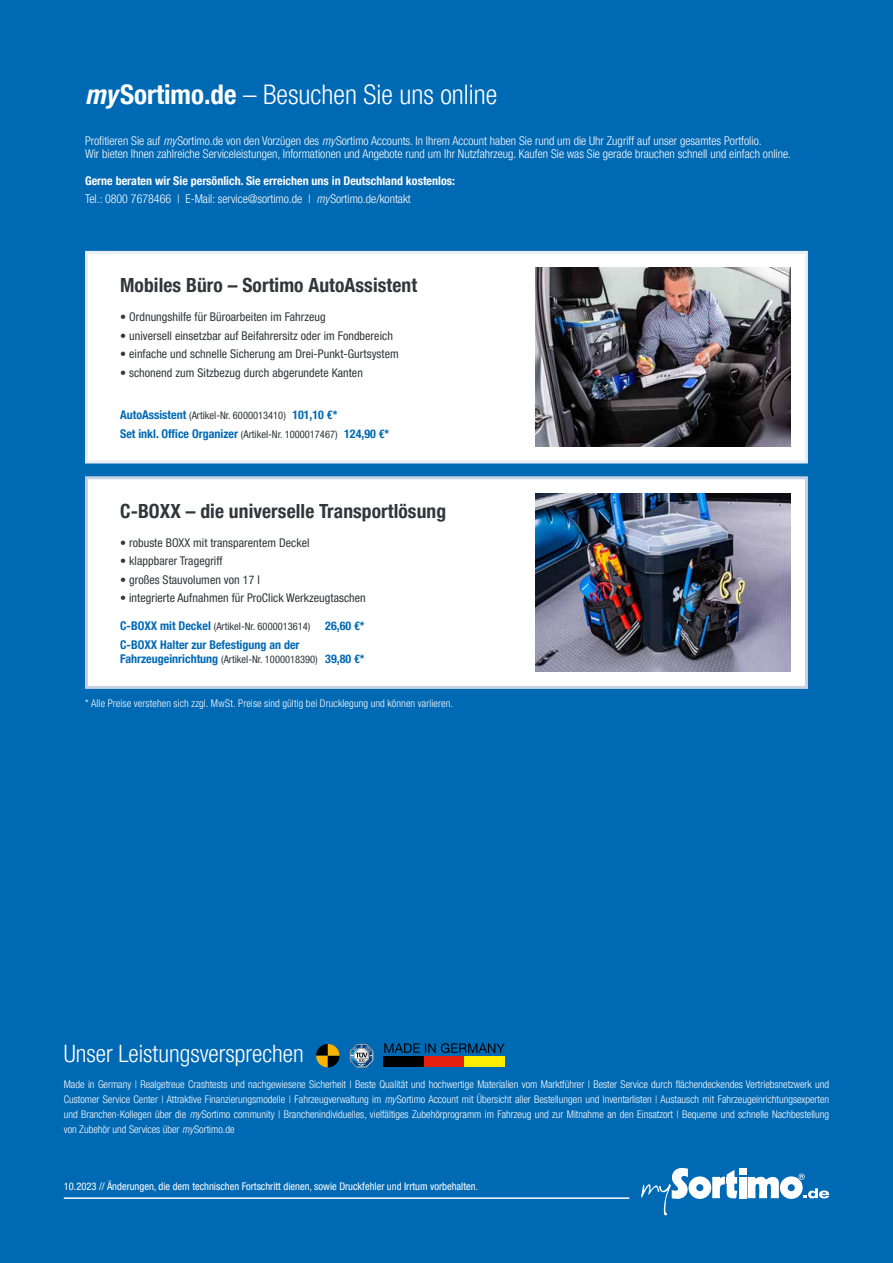
<style>
.page{position:relative;width:893px;height:1263px;background:#0069b4}
.page>*{position:absolute;margin:0;border:0;box-sizing:border-box;transform-origin:0 0}
.t1{font:300 condensed 27px "Helvetica Neue LT Pro";color:#fff}
.t2{font:300 condensed 24px "Helvetica Neue LT Pro";color:#fff}
.t3{font:700 condensed 19.5px "Helvetica Neue LT Pro";letter-spacing:.005em;color:#32353b}
.t4{font:condensed 12px "Helvetica Neue LT Pro";letter-spacing:.005em;color:#32353b}
.t5{font:300 condensed 12px/13.5px "Helvetica Neue LT Pro";color:#fff}
.t6{font:700 condensed 12px/17.7px "Helvetica Neue LT Pro";color:#fff}
.t7{font:700 condensed 12px "Helvetica Neue LT Pro";color:#0069b4}
.t8{font:300 condensed 10.5px/15px "Helvetica Neue LT Pro";letter-spacing:.01em;color:#fff;text-align:justify}
.t9{font:condensed 10.5px "Helvetica Neue LT Pro";color:#32353b}
.t10{font:condensed 10.5px "Helvetica Neue LT Pro";color:#fff}
.s1{font-weight:700;font-style:italic}
.s2{font-weight:700}
.s3{font-style:italic}
.s4{font-weight:300}
.s5{font-weight:300;font-style:italic}
.s6{font-weight:700;font-size:12px;color:#0069b4}
.s7{font-weight:400;font-size:10.5px;color:#32353b}
</style>
<div class="page">
<hr style="left:64px;top:1197px;width:565px;height:2px;background:#fff">
<div style="left:739px;top:1177px;width:7px;height:21px;background:#fff"></div>
<div style="left:739px;top:1168px;width:7px;height:7px;background:#fff"></div>
<svg style="left:748px;top:1173px;width:81px;height:26px"></svg>
<svg style="left:641px;top:1168px;width:96px;height:47px"></svg>
<div style="left:85px;top:251px;width:723px;height:212px;background:#fff;border:3px solid #e8eef5"></div>
<img style="left:536px;top:268px;width:255px;height:178px">
<div style="left:85px;top:476px;width:723px;height:213px;background:#fff;border:3px solid #c6d2df"></div>
<img style="left:536px;top:493px;width:255px;height:179px">
<svg style="left:350px;top:1044px;width:24px;height:24px"></svg>
<svg style="left:316px;top:1044px;width:23px;height:23px"></svg>
<div style="left:384px;top:1056px;width:40px;height:11px;background:#000"></div>
<div style="left:424px;top:1056px;width:40px;height:11px;background:#e4200e"></div>
<div style="left:464px;top:1056px;width:40px;height:11px;background:#ffed00"></div>
<svg style="left:384px;top:1043px;width:121px;height:10px"></svg>
<h1 class="t1" style="left:85px;top:79px;width:414px"><span class="s1">my</span><span class="s2">Sortimo.de</span> – Besuchen Sie uns online</h1>
<p class="t5" style="left:85px;top:134px;width:708px">Profitieren Sie auf <span class="s3">my</span>Sortimo.de von den Vorzügen des <span class="s3">my</span>Sortimo Accounts. In Ihrem Account haben Sie rund um die Uhr Zugriff auf unser gesamtes Portfolio.<br>Wir bieten Ihnen zahlreiche Serviceleistungen, Informationen und Angebote rund um Ihr Nutzfahrzeug. Kaufen Sie was Sie gerade brauchen schnell und einfach online.</p>
<p class="t6" style="left:85px;top:172px;width:371px">Gerne beraten wir Sie persönlich. Sie erreichen uns in Deutschland kostenlos:<br><span class="s4">Tel.: 0800 7678466 | E-Mail: service@sortimo.de |</span> <span class="s5">my</span><span class="s4">Sortimo.de/kontakt</span></p>
<h3 class="t3" style="left:120px;top:274px;width:299px">Mobiles Büro – Sortimo AutoAssistent</h3>
<p class="t4" style="left:120px;top:310px;width:207px">• Ordnungshilfe für Büroarbeiten im Fahrzeug</p>
<p class="t4" style="left:120px;top:328px;width:274px">• universell einsetzbar auf Beifahrersitz oder im Fondbereich</p>
<p class="t4" style="left:120px;top:347px;width:280px">• einfache und schnelle Sicherung am Drei-Punkt-Gurtsystem</p>
<p class="t4" style="left:120px;top:366px;width:244px">• schonend zum Sitzbezug durch abgerundete Kanten</p>
<p class="t9" style="left:120px;top:409px;width:167px"><span class="s6">AutoAssistent</span> (Artikel-Nr. 6000013410)</p>
<p class="t7" style="left:120px;top:427px;width:219px">Set inkl. Office Organizer <span class="s7">(Artikel-Nr. 1000017467)</span></p>
<p class="t7" style="left:292px;top:408px;width:46px">101,10 €*</p>
<p class="t7" style="left:344px;top:427px;width:46px">124,90 €*</p>
<h3 class="t3" style="left:120px;top:499px;width:328px">C-BOXX – die universelle Transportlösung</h3>
<p class="t4" style="left:120px;top:535px;width:191px">• robuste BOXX mit transparentem Deckel</p>
<p class="t4" style="left:120px;top:554px;width:104px">• klappbarer Tragegriff</p>
<p class="t4" style="left:120px;top:572px;width:141px">• großes Stauvolumen von 17 l</p>
<p class="t4" style="left:120px;top:591px;width:247px">• integrierte Aufnahmen für ProClick Werkzeugtaschen</p>
<p class="t9" style="left:120px;top:620px;width:192px"><span class="s6">C-BOXX mit Deckel</span> (Artikel-Nr. 6000013614)</p>
<p class="t7" style="left:120px;top:637px;width:181px">C-BOXX Halter zur Befestigung an der</p>
<p class="t9" style="left:120px;top:653px;width:199px"><span class="s6">Fahrzeugeinrichtung</span> (Artikel-Nr. 1000018390)</p>
<p class="t8" style="left:85px;top:696px;width:369px">* Alle Preise verstehen sich zzgl. MwSt. Preise sind gültig bei Drucklegung und können variieren.</p>
<p class="t7" style="left:325px;top:619px;width:41px">26,60 €*</p>
<p class="t7" style="left:325px;top:652px;width:41px">39,80 €*</p>
<h2 class="t2" style="left:64px;top:1040px;width:241px">Unser Leistungsversprechen</h2>
<p class="t8" style="left:64px;top:1076px;width:767px">Made in Germany | Realgetreue Crashtests und nachgewiesene Sicherheit | Beste Qualität und hochwertige Materialien vom Marktführer | Bester Service durch flächendeckendes Vertriebsnetzwerk und Customer Service Center | Attraktive Finanzierungsmodelle | Fahrzeugverwaltung im <span class="s3">my</span>Sortimo Account mit Übersicht aller Bestellungen und Inventarlisten | Austausch mit Fahrzeugeinrichtungsexperten und Branchen-Kollegen über die <span class="s3">my</span>Sortimo community | Branchenindividuelles, vielfältiges Zubehörprogramm im Fahrzeug und zur Mitnahme an den Einsatzort | Bequeme und schnelle Nachbestellung von Zubehör und Services über <span class="s3">my</span>Sortimo.de</p>
<p class="t10" style="left:64px;top:1180px;width:416px">10.2023 // Änderungen, die dem technischen Fortschritt dienen, sowie Druckfehler und Irrtum vorbehalten.</p>
</div>
